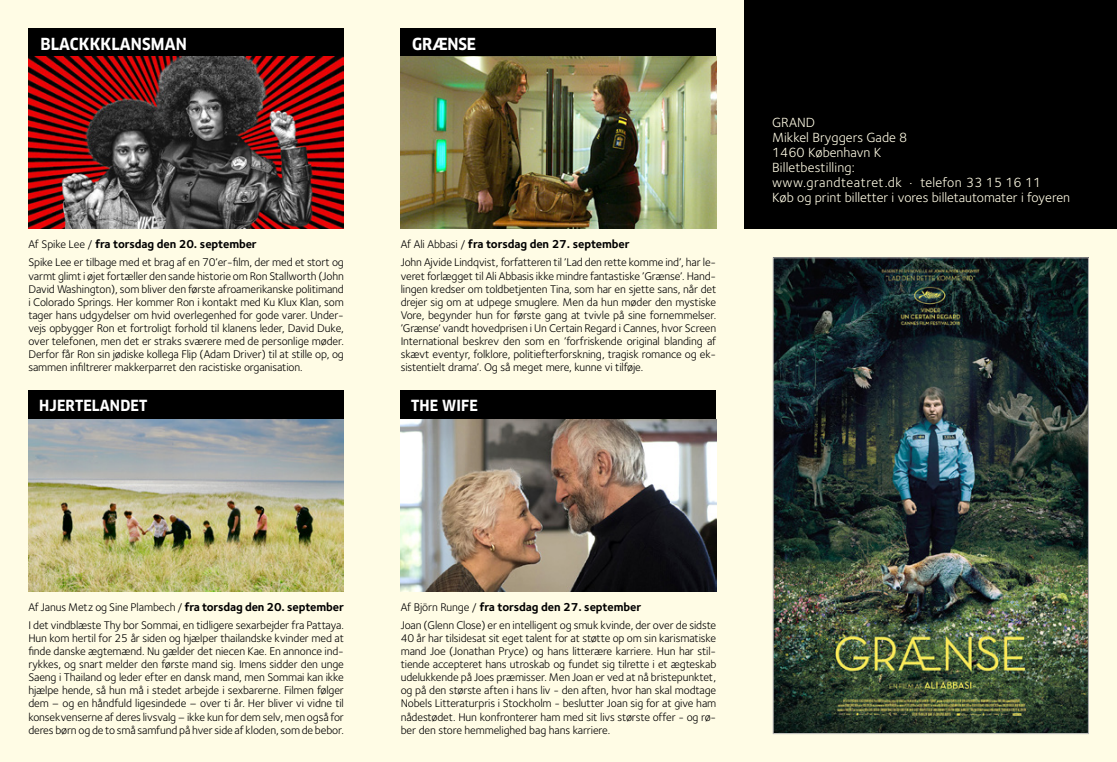
<style>
.page{position:relative;width:1117px;height:762px;background:#fff}
.page>*{position:absolute;margin:0;border:0;box-sizing:border-box;transform-origin:0 0}
.t1{font:700 16.25px "Clan Narrow";letter-spacing:.01em;color:#fff}
.t2{font:700 15px "Clan Narrow";letter-spacing:.01em;color:#fff}
.t3{font:13.75px/15px "Foundry Sterling";color:#fffce5}
.t4{font:700 11.88px "Foundry Sterling";letter-spacing:-.01em;color:#000}
.t5{font:11.5px/13.1px "Foundry Sterling";letter-spacing:-.01em;color:#000;text-align:justify}
.s1{font-weight:400;font-size:11.5px}
.s2{font-weight:700;font-size:11.88px}
</style>
<div class="page">
<div style="left:0;top:0;width:1116px;height:762px;background:#fffce5"></div>
<div style="left:28px;top:390px;width:316px;height:57px;background:#000"></div>
<img style="left:28px;top:420px;width:316px;height:172px">
<div style="left:28px;top:28px;width:316px;height:48px;background:#000"></div>
<img style="left:28px;top:57px;width:316px;height:172px">
<div style="left:400px;top:390px;width:316px;height:57px;background:#000"></div>
<div style="left:400px;top:28px;width:316px;height:29px;background:#000"></div>
<img style="left:400px;top:57px;width:316px;height:172px">
<img style="left:400px;top:420px;width:316px;height:172px">
<div style="left:744px;top:0;width:372px;height:229px;background:#000"></div>
<img style="left:774px;top:260px;width:312px;height:472px">
<div style="left:772px;top:258px;width:316px;height:476px;border:1px solid #b3b2b2"></div>
<h1 class="t1" style="left:40px;top:34px;width:148px">BLACKKKLANSMAN</h1>
<h1 class="t1" style="left:412px;top:34px;width:65px">GRÆNSE</h1>
<p class="t3" style="left:772px;top:114px;width:299px">GRAND<br>Mikkel Bryggers Gade 8<br>1460 København K<br>Billetbestilling:<br>www.grandteatret.dk · telefon 33 15 16 11<br>Køb og print billetter i vores billetautomater i foyeren</p>
<p class="t4" style="left:28px;top:237px;width:230px"><span class="s1">Af Spike Lee /</span> fra torsdag den 20. september</p>
<p class="t5" style="left:28px;top:256px;width:317px">Spike Lee er tilbage med et brag af en 70’er-film, der med et stort og varmt glimt i øjet fortæller den sande historie om Ron Stallworth (John David Washington), som bliver den første afroamerikanske politimand i Colorado Springs. Her kommer Ron i kontakt med Ku Klux Klan, som tager hans udgydelser om hvid overlegenhed for gode varer. Under&shy;vejs opbygger Ron et fortroligt forhold til klanens leder, David Duke, over telefonen, men det er straks sværere med de personlige møder.<br>Derfor får Ron sin jødiske kollega Flip (Adam Driver) til at stille op, og sammen infiltrerer makkerparret den racistiske organisation.</p>
<p class="t4" style="left:400px;top:237px;width:230px"><span class="s1">Af Ali Abbasi /</span> fra torsdag den 27. september</p>
<p class="t5" style="left:400px;top:256px;width:317px">John Ajvide Lindqvist, forfatteren til ’Lad den rette komme ind’, har le&shy;veret forlægget til Ali Abbasis ikke mindre fantastiske ’Grænse’. Hand&shy;lingen kredser om toldbetjenten Tina, som har en sjette sans, når det drejer sig om at udpege smuglere. Men da hun møder den mystiske Vore, begynder hun for første gang at tvivle på sine fornemmelser. ’Grænse’ vandt hovedprisen i Un Certain Regard i Cannes, hvor Screen International beskrev den som en ’forfriskende original blanding af skævt eventyr, folklore, politiefterforskning, tragisk romance og ek&shy;sistentielt drama’. Og så meget mere, kunne vi tilføje.</p>
<h2 class="t2" style="left:39px;top:396px;width:109px">HJERTELANDET</h2>
<h2 class="t2" style="left:411px;top:396px;width:68px">THE WIFE</h2>
<p class="t5" style="left:28px;top:597px;width:317px;line-height:18.1px">Af Janus Metz og Sine Plambech / <span class="s2">fra torsdag den 20. september<br></span>I det vindblæste Thy bor Sommai, en tidligere sexarbejder fra Pattaya.</p>
<p class="t5" style="left:28px;top:631px;width:317px">Hun kom hertil for 25 år siden og hjælper thailandske kvinder med at finde danske ægtemænd. Nu gælder det niecen Kae. En annonce ind&shy;rykkes, og snart melder den første mand sig. Imens sidder den unge Saeng i Thailand og leder efter en dansk mand, men Sommai kan ikke hjælpe hende, så hun må i stedet arbejde i sexbarerne. Filmen følger dem – og en håndfuld ligesindede – over ti år. Her bliver vi vidne til konsekvenserne af deres livsvalg – ikke kun for dem selv, men også for deres børn og de to små samfund på hver side af kloden, som de bebor.</p>
<p class="t4" style="left:400px;top:599px;width:242px"><span class="s1">Af Björn Runge /</span> fra torsdag den 27. september</p>
<p class="t5" style="left:400px;top:618px;width:317px">Joan (Glenn Close) er en intelligent og smuk kvinde, der over de sidste 40 år har tilsidesat sit eget talent for at støtte op om sin karismatiske mand Joe (Jonathan Pryce) og hans litterære karriere. Hun har stil&shy;tiende accepteret hans utroskab og fundet sig tilrette i et ægteskab udelukkende på Joes præmisser. Men Joan er ved at nå bristepunktet, og på den største aften i hans liv - den aften, hvor han skal modtage Nobels Litteraturpris i Stockholm - beslutter Joan sig for at give ham nådestødet. Hun konfronterer ham med sit livs største offer - og rø&shy;ber den store hemmelighed bag hans karriere.</p>
</div>
